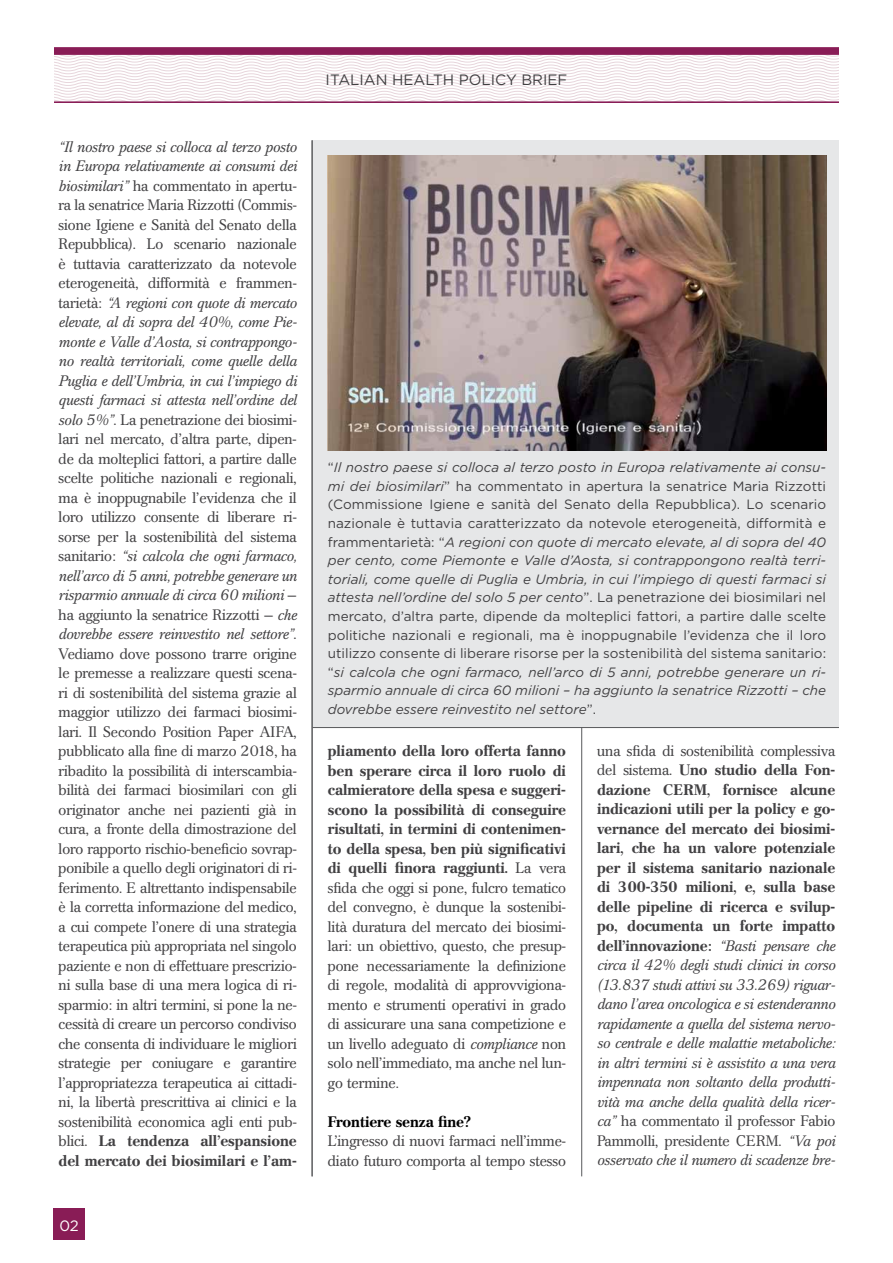
<style>
.page{position:relative;width:893px;height:1263px;background:#fff}
.page>*{position:absolute;margin:0;border:0;box-sizing:border-box;transform-origin:0 0}
.t1{font:15px/19.5px "Cremona";color:#414042;text-align:justify}
.t2{font:italic 15px/19.5px "Cremona";color:#414042;text-align:justify}
.t3{font:15px "Gotham HTF";color:#414042}
.t4{font:700 15px "Cremona";color:#000}
.t5{font:15px "Gotham HTF";color:#fff}
.t6{font:italic 13.5px/18.6px "Gotham";color:#414042;text-align:justify}
.s1{font-style:italic}
.s2{font-weight:700}
.s3{font-style:normal}
.s4{font-weight:700;font-style:normal}
</style>
<div class="page">
<div style="left:312px;top:141px;width:527px;height:587px;background:#e6e7e8"></div>
<div style="left:53px;top:1208px;width:32px;height:32px;background:#891c56"></div>
<hr style="left:581px;top:727px;width:1px;height:449px;background:#58595b">
<svg style="left:54px;top:55px;width:785px;height:46px"></svg>
<div style="left:54px;top:47px;width:785px;height:8px;background:#891c56"></div>
<hr style="left:54px;top:101px;width:785px;height:2px;background:#891c56">
<hr style="left:312px;top:140px;width:1px;height:1036px;background:#58595b">
<img style="left:328px;top:155px;width:498px;height:295px">
<hr style="left:312px;top:727px;width:527px;height:1px;background:#58595b">
<p class="t1" style="left:59px;top:137px;width:240px"><span class="s1">“Il nostro paese si colloca al terzo posto in Europa relativamente ai consumi dei biosimilari”</span> ha commentato in apertu&shy;ra la senatrice Maria Rizzotti (Commis&shy;sione Igiene e Sanità del Senato della Repubblica). Lo scenario nazionale è tuttavia caratterizzato da notevole eterogeneità, difformità e frammen&shy;tarietà: <span class="s1">“A regioni con quote di mercato elevate, al di sopra del 40%, come Pie&shy;monte e Valle d’Aosta, si contrappongo&shy;no realtà territoriali, come quelle della Puglia e dell’Umbria, in cui l’impiego di questi farmaci si attesta nell’ordine del solo 5%”</span>. La penetrazione dei biosimi&shy;lari nel mercato, d’altra parte, dipen&shy;de da molteplici fattori, a partire dalle scelte politiche nazionali e regionali, ma è inoppugnabile l’evidenza che il loro utilizzo consente di liberare ri&shy;sorse per la sostenibilità del sistema sanitario: <span class="s1">“si calcola che ogni farmaco, nell’arco di 5 anni, potrebbe generare un risparmio annuale di circa 60 milioni</span> – ha aggiunto la senatrice Rizzotti – <span class="s1">che dovrebbe essere reinvestito nel settore”</span>.<br>Vediamo dove possono trarre origine le premesse a realizzare questi scena&shy;ri di sostenibilità del sistema grazie al maggior utilizzo dei farmaci biosimi&shy;lari. Il Secondo Position Paper AIFA, pubblicato alla fine di marzo 2018, ha ribadito la possibilità di interscambia&shy;bilità dei farmaci biosimilari con gli originator anche nei pazienti già in cura, a fronte della dimostrazione del loro rapporto rischio-beneficio sovrap&shy;ponibile a quello degli originatori di ri&shy;ferimento. E altrettanto indispensabile è la corretta informazione del medico, a cui compete l’onere di una strategia terapeutica più appropriata nel singolo paziente e non di effettuare prescrizio&shy;ni sulla base di una mera logica di ri&shy;sparmio: in altri termini, si pone la ne&shy;cessità di creare un percorso condiviso che consenta di individuare le migliori strategie per coniugare e garantire l’appropriatezza terapeutica ai cittadi&shy;ni, la libertà prescrittiva ai clinici e la sostenibilità economica agli enti pub&shy;blici. <span class="s2">La tendenza all’espansione del mercato dei biosimilari e l’am-</span></p>
<p class="t5" style="left:59px;top:1217px;width:21px">02</p>
<p class="t3" style="left:326px;top:71px;width:243px">ITALIAN HEALTH POLICY BRIEF</p>
<p class="t6" style="left:328px;top:458px;width:500px"><span class="s3">“</span>Il nostro paese si colloca al terzo posto in Europa relativamente ai consu&shy;mi dei biosimilari<span class="s3">” ha commentato in apertura la senatrice Maria Rizzotti (Commissione Igiene e sanità del Senato della Repubblica). Lo scenario nazionale è tuttavia caratterizzato da notevole eterogeneità, difformità e frammentarietà: “</span>A regioni con quote di mercato elevate, al di sopra del 40 per cento, come Piemonte e Valle d’Aosta, si contrappongono realtà terri&shy;toriali, come quelle di Puglia e Umbria, in cui l’impiego di questi farmaci si attesta nell’ordine del solo 5 per cento<span class="s3">”. La penetrazione dei biosimilari nel mercato, d’altra parte, dipende da molteplici fattori, a partire dalle scelte politiche nazionali e regionali, ma è inoppugnabile l’evidenza che il loro utilizzo consente di liberare risorse per la sostenibilità del sistema sanitario: “</span>si calcola che ogni farmaco, nell’arco di 5 anni, potrebbe generare un ri&shy;sparmio annuale di circa 60 milioni – ha aggiunto la senatrice Rizzotti – che dovrebbe essere reinvestito nel settore<span class="s3">”.</span></p>
<p class="t1" style="left:328px;top:741px;width:240px"><span class="s2">pliamento della loro offerta fanno ben sperare circa il loro ruolo di calmieratore della spesa e suggeri&shy;scono la possibilità di conseguire risultati, in termini di contenimen&shy;to della spesa, ben più significativi di quelli finora raggiunti.</span> La vera sfida che oggi si pone, fulcro tematico del convegno, è dunque la sostenibi&shy;lità duratura del mercato dei biosimi&shy;lari: un obiettivo, questo, che presup&shy;pone necessariamente la definizione di regole, modalità di approvvigiona&shy;mento e strumenti operativi in grado di assicurare una sana competizione e un livello adeguato di <span class="s1">compliance</span> non solo nell’immediato, ma anche nel lun&shy;go termine.</p>
<p class="t4" style="left:328px;top:1112px;width:145px">Frontiere senza fine?</p>
<p class="t1" style="left:328px;top:1131px;width:240px">L’ingresso di nuovi farmaci nell’imme&shy;diato futuro comporta al tempo stesso</p>
<p class="t2" style="left:597px;top:741px;width:240px"><span class="s3">una sfida di sostenibilità complessiva del sistema.</span> <span class="s4">Uno studio della Fon&shy;dazione CERM, fornisce alcune indicazioni utili per la policy e go&shy;vernance del mercato dei biosimi&shy;lari, che ha un valore potenziale per il sistema sanitario nazionale di 300-350 milioni, e, sulla base delle pipeline di ricerca e svilup&shy;po, documenta un forte impatto dell’innovazione:</span> “Basti pensare che circa il 42% degli studi clinici in corso (13.837 studi attivi su 33.269) riguar&shy;dano l’area oncologica e si estenderanno rapidamente a quella del sistema nervo&shy;so centrale e delle malattie metaboliche: in altri termini si è assistito a una vera impennata non soltanto della produtti&shy;vità ma anche della qualità della ricer&shy;ca” <span class="s3">ha commentato il professor Fabio Pammolli, presidente CERM.</span> “Va poi osservato che il numero di scadenze bre-</p>
</div>
